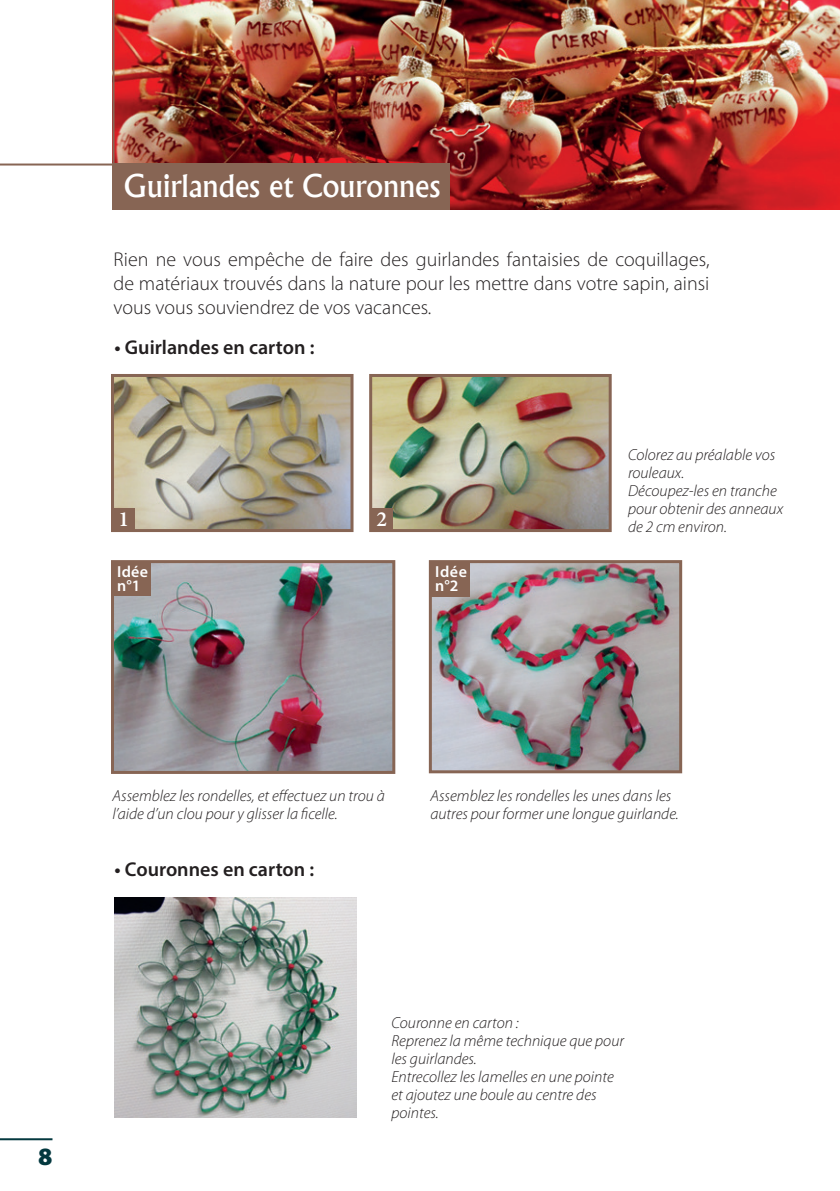
<style>
.page{position:relative;width:840px;height:1191px;background:#fff}
.page>*{position:absolute;margin:0;border:0;box-sizing:border-box;transform-origin:0 0}
.t1{font:500 30px "Albertus";color:#fff}
.t2{font:900 25px "Myriad Pro";color:#03383f}
.t3{font:600 21.6px "Minion Pro";color:#fff}
.t4{font:300 20px/24px "Myriad Pro";color:#231f20;text-align:justify}
.t5{font:600 20px "Myriad Pro";color:#231f20}
.t6{font:italic 300 16px/18px "Myriad Pro";color:#231f20}
.t7{font:600 16px/14.4px "Myriad Pro";letter-spacing:.025em;color:#fff}
</style>
<div class="page">
<hr style="left:0;top:1138px;width:52px;height:2px;background:#03383f">
<img style="left:114px;top:0;width:725px;height:210px">
<div style="left:112px;top:163px;width:338px;height:47px;background:#876554"></div>
<img style="left:115px;top:564px;width:276px;height:206px">
<div style="left:111px;top:560px;width:284px;height:214px;border:3px solid #876554"></div>
<img style="left:432px;top:564px;width:245px;height:205px">
<div style="left:428px;top:560px;width:253px;height:213px;border:3px solid #876554"></div>
<img style="left:115px;top:378px;width:234px;height:150px">
<div style="left:111px;top:374px;width:242px;height:158px;border:3px solid #876554"></div>
<img style="left:373px;top:378px;width:234px;height:150px">
<div style="left:369px;top:374px;width:242px;height:158px;border:3px solid #876554"></div>
<div style="left:112px;top:508px;width:23px;height:22px;background:#876554"></div>
<div style="left:112px;top:561px;width:39px;height:34px;background:#876554"></div>
<div style="left:430px;top:561px;width:40px;height:35px;background:#876554"></div>
<div style="left:370px;top:508px;width:23px;height:22px;background:#876554"></div>
<img style="left:115px;top:897px;width:241px;height:220px">
<hr style="left:0;top:163px;width:446px;height:2px;background:#876554">
<hr style="left:112px;top:0;width:2px;height:210px;background:#876554">
<h1 class="t1" style="left:124px;top:167px;width:317px">Guirlandes et Couronnes</h1>
<p class="t4" style="left:113px;top:247px;width:597px">Rien ne vous empêche de faire des guirlandes fantaisies de coquillages, de matériaux trouvés dans la nature pour les mettre dans votre sapin, ainsi vous vous souviendrez de vos vacances.</p>
<p class="t5" style="left:114px;top:334px;width:201px">• Guirlandes en carton :</p>
<h3 class="t3" style="left:118px;top:504px;width:12px">1</h3>
<p class="t7" style="left:117px;top:563px;width:32px">Idée n°1</p>
<p class="t7" style="left:435px;top:563px;width:33px">Idée n°2</p>
<h3 class="t3" style="left:376px;top:504px;width:12px">2</h3>
<p class="t6" style="left:627px;top:445px;width:157px">Colorez au préalable vos rouleaux.<br>Découpez-les en tranche pour obtenir des anneaux de 2 cm environ.</p>
<h2 class="t2" style="left:38px;top:1140px;width:16px">8</h2>
<p class="t6" style="left:112px;top:786px;width:273px">Assemblez les rondelles, et effectuez un trou à l’aide d’un clou pour y glisser la ficelle.</p>
<p class="t6" style="left:430px;top:786px;width:250px">Assemblez les rondelles les unes dans les autres pour former une longue guirlande.</p>
<p class="t5" style="left:114px;top:856px;width:201px">• Couronnes en carton :</p>
<p class="t6" style="left:391px;top:1013px;width:234px">Couronne en carton :<br>Reprenez la même technique que pour les guirlandes.<br>Entrecollez les lamelles en une pointe et ajoutez une boule au centre des pointes.</p>
</div>
